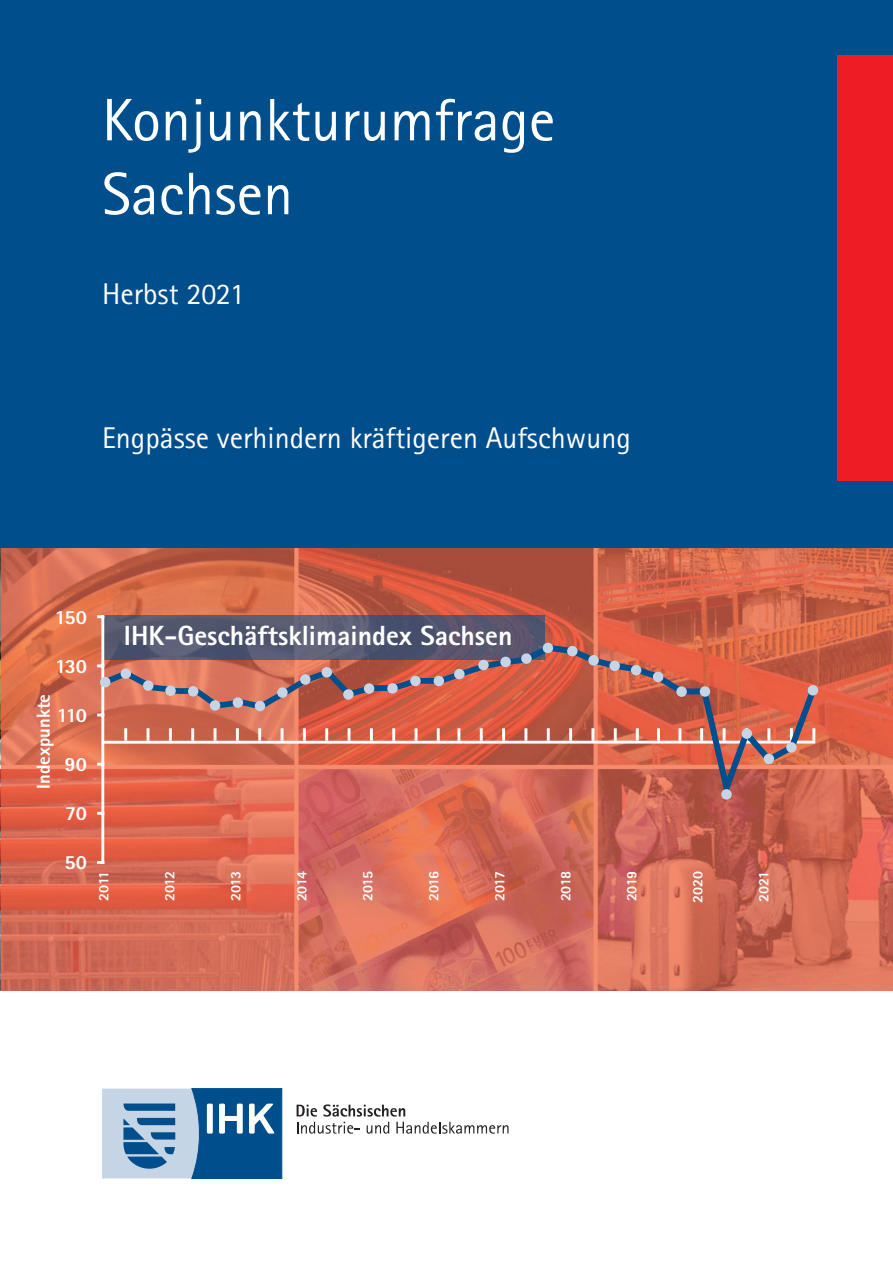
<style>
.page{position:relative;width:893px;height:1263px;background:#fff}
.page>*{position:absolute;margin:0;border:0;box-sizing:border-box;transform-origin:0 0}
.t1{font:60px/73.8px "Rotis Sans Serif";color:#fff}
.t2{font:30px "Rotis Sans Serif";color:#fff}
.t3{font:800 27.75px "Rotis Sans Serif Pro";color:#fff}
.t4{font:800 20.1px "Rotis Sans Serif Pro";letter-spacing:-.035em;color:#fff}
.t5{font:800 18.75px "Rotis Sans Serif Pro";color:#fff}
.t6{font:800 14.4px "Rotis Sans Serif Pro";letter-spacing:-.03em;color:#fff}
</style>
<div class="page">
<div style="left:0;top:0;width:893px;height:549px;background:#004f8c"></div>
<img style="left:0;top:549px;width:893px;height:441px">
<svg style="left:297px;top:1105px;width:20px;height:11px"></svg>
<svg style="left:323px;top:1104px;width:82px;height:12px"></svg>
<svg style="left:297px;top:1122px;width:63px;height:12px"></svg>
<svg style="left:367px;top:1122px;width:22px;height:12px"></svg>
<svg style="left:396px;top:1122px;width:112px;height:12px"></svg>
<svg style="left:102px;top:1088px;width:181px;height:91px;background:#6191b8"></svg>
<div style="left:837px;top:55px;width:56px;height:425px;background:#ee1d23"></div>
<svg style="left:103px;top:615px;width:442px;height:27px;background:#55576f"></svg>
<hr style="left:101px;top:617px;width:3px;height:245px;background:#fff">
<svg style="left:99px;top:642px;width:722px;height:173px;background:#c76959"></svg>
<div style="left:808px;top:685px;width:10px;height:10px;border:4px solid #c5d5e5;border-radius:50%"></div>
<h1 class="t1" style="left:102px;top:83px;width:455px">Konjunkturumfrage<br>Sachsen</h1>
<p class="t2" style="left:102px;top:276px;width:144px">Herbst 2021</p>
<p class="t2" style="left:102px;top:420px;width:530px">Engpässe verhindern kräftigeren Aufschwung</p>
<p class="t4" style="left:55px;top:604px;width:34px">150</p>
<p class="t4" style="left:55px;top:653px;width:33px">130</p>
<p class="t4" style="left:57px;top:702px;width:32px">110</p>
<p class="t4" style="left:65px;top:751px;width:24px">90</p>
<p class="t4" style="left:65px;top:800px;width:23px">70</p>
<p class="t4" style="left:64px;top:849px;width:24px">50</p>
<p class="t5" style="left:31px;top:789px;width:97px;rotate:-90deg">Indexpunkte</p>
<p class="t3" style="left:124px;top:618px;width:390px">IHK-Geschäftsklimaindex Sachsen</p>
<p class="t6" style="left:95px;top:901px;width:32px;rotate:-90deg">2011</p>
<p class="t6" style="left:161px;top:901px;width:32px;rotate:-90deg">2012</p>
<p class="t6" style="left:227px;top:901px;width:32px;rotate:-90deg">2013</p>
<p class="t6" style="left:293px;top:901px;width:32px;rotate:-90deg">2014</p>
<p class="t6" style="left:359px;top:901px;width:32px;rotate:-90deg">2015</p>
<p class="t6" style="left:425px;top:901px;width:32px;rotate:-90deg">2016</p>
<p class="t6" style="left:491px;top:901px;width:32px;rotate:-90deg">2017</p>
<p class="t6" style="left:557px;top:901px;width:32px;rotate:-90deg">2018</p>
<p class="t6" style="left:623px;top:901px;width:32px;rotate:-90deg">2019</p>
<p class="t6" style="left:689px;top:902px;width:33px;rotate:-90deg">2020</p>
<p class="t6" style="left:755px;top:902px;width:33px;rotate:-90deg">2021</p>
</div>
